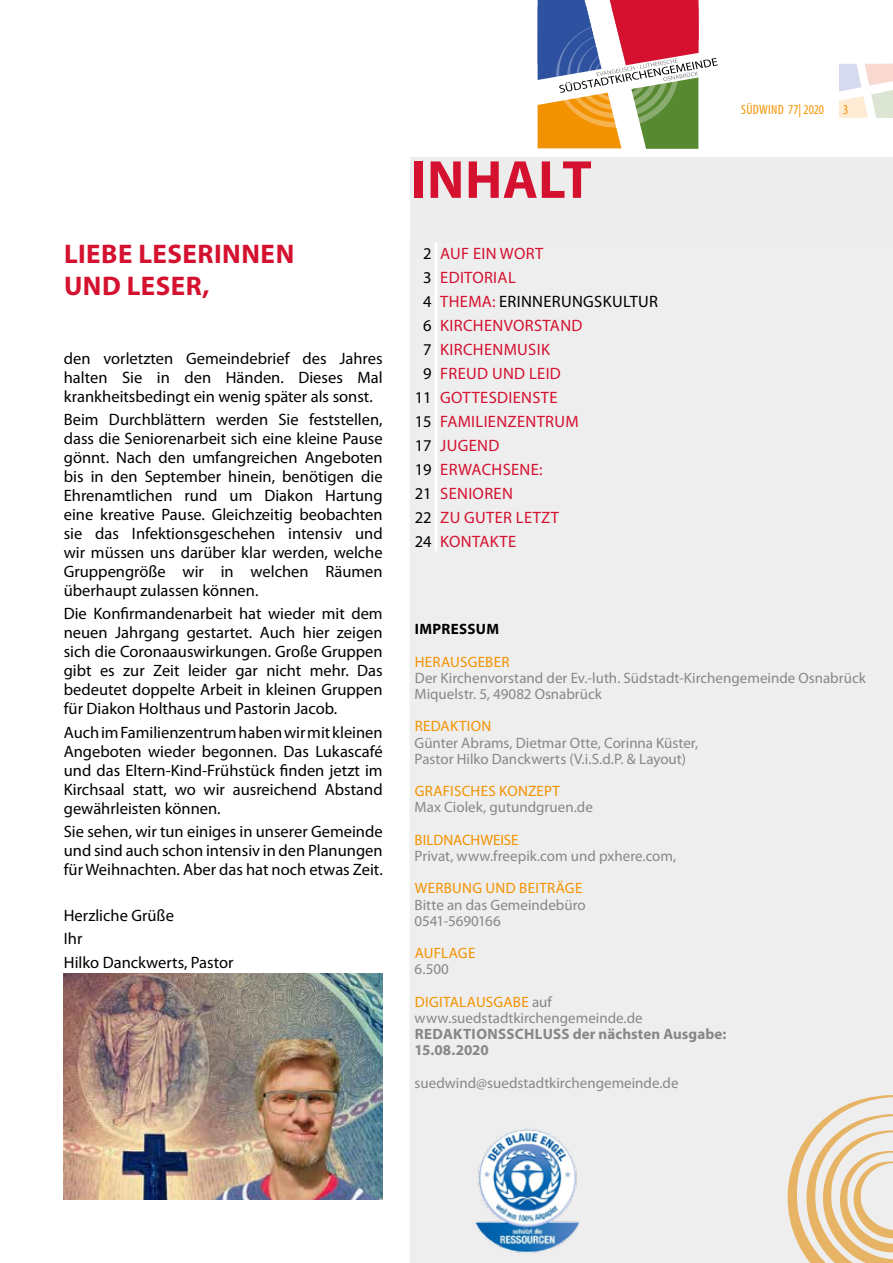
<style>
.page{position:relative;width:893px;height:1263px;background:#fff}
.page>*{position:absolute;margin:0;border:0;box-sizing:border-box;transform-origin:0 0}
.t1{font:700 54px "Myriad Pro";letter-spacing:.005em;color:#d51130}
.t2{font:700 27px/32.4px "Myriad Pro";letter-spacing:.02em;color:#d51130}
.t3{font:16.5px/18.9px "Myriad Pro";color:#000;text-align:justify}
.t4{font:16.5px/24px "Myriad Pro";letter-spacing:.02em;color:#d51130}
.t5{font:15px/16.2px "Myriad Pro";color:#878787}
.t6{font:15px/32.4px "Myriad Pro";letter-spacing:.015em;color:#f39200}
.t7{font:700 15px/16.2px "Myriad Pro";letter-spacing:.01em;color:#878787}
.t8{font:15px "Myriad Pro";letter-spacing:-.005em;color:#f39200}
.t9{font:700 15px "Myriad Pro";letter-spacing:.025em;color:#000}
.t10{font:condensed 13.5px "Myriad Pro";letter-spacing:.015em;color:#f39200}
.s1{color:#000}
.s2{color:#878787}
</style>
<div class="page">
<svg style="left:839px;top:64px;width:54px;height:54px"></svg>
<div style="left:410px;top:242px;width:483px;height:1021px;background:#eee"></div>
<svg style="left:538px;top:0;width:180px;height:149px"></svg>
<hr style="left:434px;top:242px;width:3px;height:309px;background:#fff">
<div style="left:410px;top:157px;width:483px;height:85px;background:#ededed"></div>
<img style="left:64px;top:974px;width:319px;height:226px">
<img style="left:455px;top:1118px;width:145px;height:145px">
<h1 class="t1" style="left:411px;top:144px;width:182px">INHALT</h1>
<p class="t10" style="left:741px;top:102px;width:84px">SÜDWIND 77| 2020</p>
<p class="t10" style="left:843px;top:102px;width:7px">3</p>
<h2 class="t2" style="left:64px;top:236px;width:232px">LIEBE LESERINNEN<br>UND LESER,</h2>
<p class="t3" style="left:415px;top:241px;width:18px;line-height:24px;text-align:center">2<br>3<br>4<br>6<br>7<br>9<br>11<br>15<br>17<br>19<br>21<br>22<br>24</p>
<p class="t4" style="left:440px;top:241px;width:219px">AUF EIN WORT<br>EDITORIAL<br>THEMA: <span class="s1">ERINNERUNGSKULTUR<br></span>KIRCHENVORSTAND<br>KIRCHENMUSIK<br>FREUD UND LEID<br>GOTTESDIENSTE<br>FAMILIENZENTRUM<br>JUGEND<br>ERWACHSENE:<br>SENIOREN<br>ZU GUTER LETZT<br>KONTAKTE</p>
<p class="t3" style="left:64px;top:349px;width:320px">den vorletzten Gemeindebrief des Jahres halten Sie in den Händen. Dieses Mal krankheitsbedingt ein wenig später als sonst.</p>
<p class="t3" style="left:64px;top:410px;width:320px">Beim Durchblättern werden Sie feststellen, dass die Seniorenarbeit sich eine kleine Pause gönnt. Nach den umfangreichen Angeboten bis in den September hinein, benötigen die Ehrenamtlichen rund um Diakon Hartung eine kreative Pause. Gleichzeitig beobachten sie das Infektionsgeschehen intensiv und wir müssen uns darüber klar werden, welche Gruppengröße wir in welchen Räumen überhaupt zulassen können.</p>
<p class="t3" style="left:64px;top:604px;width:320px">Die Konfirmandenarbeit hat wieder mit dem neuen Jahrgang gestartet. Auch hier zeigen sich die Coronaauswirkungen. Große Gruppen gibt es zur Zeit leider gar nicht mehr. Das bedeutet doppelte Arbeit in kleinen Gruppen für Diakon Holthaus und Pastorin Jacob.</p>
<p class="t3" style="left:64px;top:722px;width:320px">Auch im Familienzentrum haben wir mit kleinen Angeboten wieder begonnen. Das Lukascafé und das Eltern-Kind-Frühstück finden jetzt im Kirchsaal statt, wo wir ausreichend Abstand gewährleisten können.</p>
<p class="t3" style="left:64px;top:821px;width:320px">Sie sehen, wir tun einiges in unserer Gemeinde und sind auch schon intensiv in den Planungen für Weihnachten. Aber das hat noch etwas Zeit.</p>
<p class="t3" style="left:64px;top:904px;width:171px;line-height:23.2px;text-align:left">Herzliche Grüße<br>Ihr<br>Hilko Danckwerts, Pastor</p>
<p class="t9" style="left:415px;top:619px;width:86px">IMPRESSUM</p>
<p class="t6" style="left:415px;top:645px;width:96px">HERAUSGEBER</p>
<p class="t5" style="left:415px;top:669px;width:453px">Der Kirchenvorstand der Ev.-luth. Südstadt-Kirchengemeinde Osnabrück<br>Miquelstr. 5, 49082 Osnabrück</p>
<p class="t6" style="left:415px;top:710px;width:78px">REDAKTION</p>
<p class="t5" style="left:415px;top:734px;width:285px">Günter Abrams, Dietmar Otte, Corinna Küster,<br>Pastor Hilko Danckwerts (V.i.S.d.P. &amp; Layout)</p>
<p class="t6" style="left:415px;top:775px;width:147px">GRAFISCHES KONZEPT</p>
<p class="t5" style="left:415px;top:799px;width:180px">Max Ciolek, gutundgruen.de</p>
<p class="t8" style="left:415px;top:830px;width:105px">BILDNACHWEISE</p>
<p class="t5" style="left:415px;top:848px;width:263px">Privat, www.freepik.com und pxhere.com,</p>
<p class="t6" style="left:415px;top:872px;width:169px">WERBUNG UND BEITRÄGE</p>
<p class="t5" style="left:415px;top:896px;width:173px">Bitte an das Gemeindebüro<br>0541-5690166</p>
<p class="t6" style="left:415px;top:937px;width:62px">AUFLAGE</p>
<p class="t6" style="left:415px;top:953px;width:139px"><span class="s2">6.500<br></span>DIGITALAUSGABE <span class="s2">auf</span></p>
<p class="t5" style="left:415px;top:1010px;width:230px">www.suedstadtkirchengemeinde.de</p>
<p class="t7" style="left:415px;top:1026px;width:313px">REDAKTIONSSCHLUSS der nächsten Ausgabe:<br>15.08.2020</p>
<p class="t5" style="left:415px;top:1074px;width:266px">suedwind@suedstadtkirchengemeinde.de</p>
</div>
